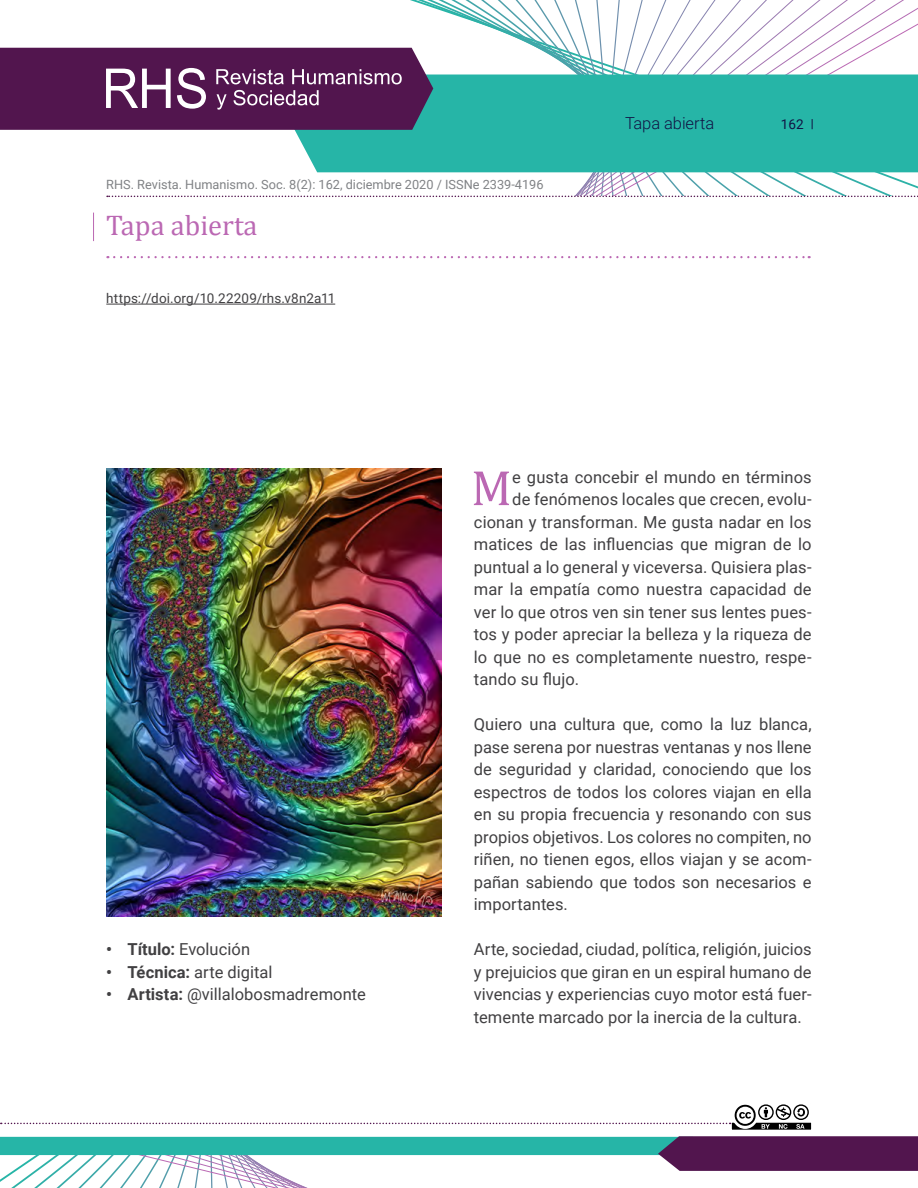
<style>
.page{position:relative;width:918px;height:1188px;background:#fff}
.page>*{position:absolute;margin:0;border:0;box-sizing:border-box;transform-origin:0 0}
.t1{font:50.25px "Cambria";color:#bb68b3}
.t2{font:28.5px "Cambria";color:#bb68b3}
.t3{font:16.5px/22.5px "Roboto";letter-spacing:.005em;color:#414042;text-align:justify}
.t4{font:300 16.5px "Roboto";letter-spacing:-.005em;color:#111344}
.t5{font:13.5px "Roboto";letter-spacing:.01em;color:#414042}
.t6{font:13.5px "Roboto";color:#111344}
.t7{font:12.75px "Roboto";color:#808285}
.s1{font-weight:700}
</style>
<div class="page">
<svg style="left:0;top:0;width:918px;height:197px"></svg>
<svg style="left:0;top:1104px;width:918px;height:84px"></svg>
<svg style="left:93px;top:213px;width:1px;height:28px"></svg>
<svg style="left:114px;top:256px;width:696px;height:2px"></svg>
<img style="left:106px;top:468px;width:336px;height:448px">
<hr style="left:106px;top:304px;width:229px;height:1px;background:#414042">
<p class="t7" style="left:106px;top:176px;width:439px">RHS. Revista. Humanismo. Soc. 8(2): 162, diciembre 2020 / ISSNe 2339-4196</p>
<h2 class="t2" style="left:106px;top:208px;width:153px">Tapa abierta</h2>
<p class="t5" style="left:106px;top:288px;width:230px">https://doi.org/10.22209/rhs.v8n2a11</p>
<p class="t4" style="left:625px;top:111px;width:91px">Tapa abierta</p>
<p class="t6" style="left:781px;top:115px;width:24px">162</p>
<p class="t3" style="left:106px;top:937px;width:145px"><span class="s1">• Título:</span> Evolución</p>
<p class="t3" style="left:106px;top:960px;width:168px"><span class="s1">• Técnica:</span> arte digital</p>
<p class="t3" style="left:106px;top:982px;width:261px"><span class="s1">• Artista:</span> @villalobosmadremonte</p>
<h1 class="t1" style="left:471px;top:458px;width:42px">M</h1>
<p class="t3" style="left:512px;top:465px;width:301px">e gusta concebir el mundo en términos</p>
<p class="t3" style="left:512px;top:487px;width:301px">de fenómenos locales que crecen, evolu-</p>
<p class="t3" style="left:474px;top:510px;width:339px">cionan y transforman. Me gusta nadar en los</p>
<p class="t3" style="left:474px;top:532px;width:339px">matices de las influencias que migran de lo</p>
<p class="t3" style="left:474px;top:555px;width:339px">puntual a lo general y viceversa. Quisiera plas-</p>
<p class="t3" style="left:474px;top:577px;width:339px">mar la empatía como nuestra capacidad de</p>
<p class="t3" style="left:474px;top:600px;width:339px">ver lo que otros ven sin tener sus lentes pues-</p>
<p class="t3" style="left:474px;top:622px;width:339px">tos y poder apreciar la belleza y la riqueza de</p>
<p class="t3" style="left:474px;top:645px;width:339px">lo que no es completamente nuestro, respe-</p>
<p class="t3" style="left:474px;top:667px;width:107px">tando su flujo.</p>
<p class="t3" style="left:474px;top:712px;width:339px">Quiero una cultura que, como la luz blanca, pase serena por nuestras ventanas y nos llene de seguridad y claridad, conociendo que los espectros de todos los colores viajan en ella en su propia frecuencia y resonando con sus propios objetivos. Los colores no compiten, no riñen, no tienen egos, ellos viajan y se acom&shy;pañan sabiendo que todos son necesarios e importantes.</p>
<p class="t3" style="left:474px;top:937px;width:339px">Arte, sociedad, ciudad, política, religión, juicios y prejuicios que giran en un espiral humano de vivencias y experiencias cuyo motor está fuer&shy;temente marcado por la inercia de la cultura.</p>
</div>
